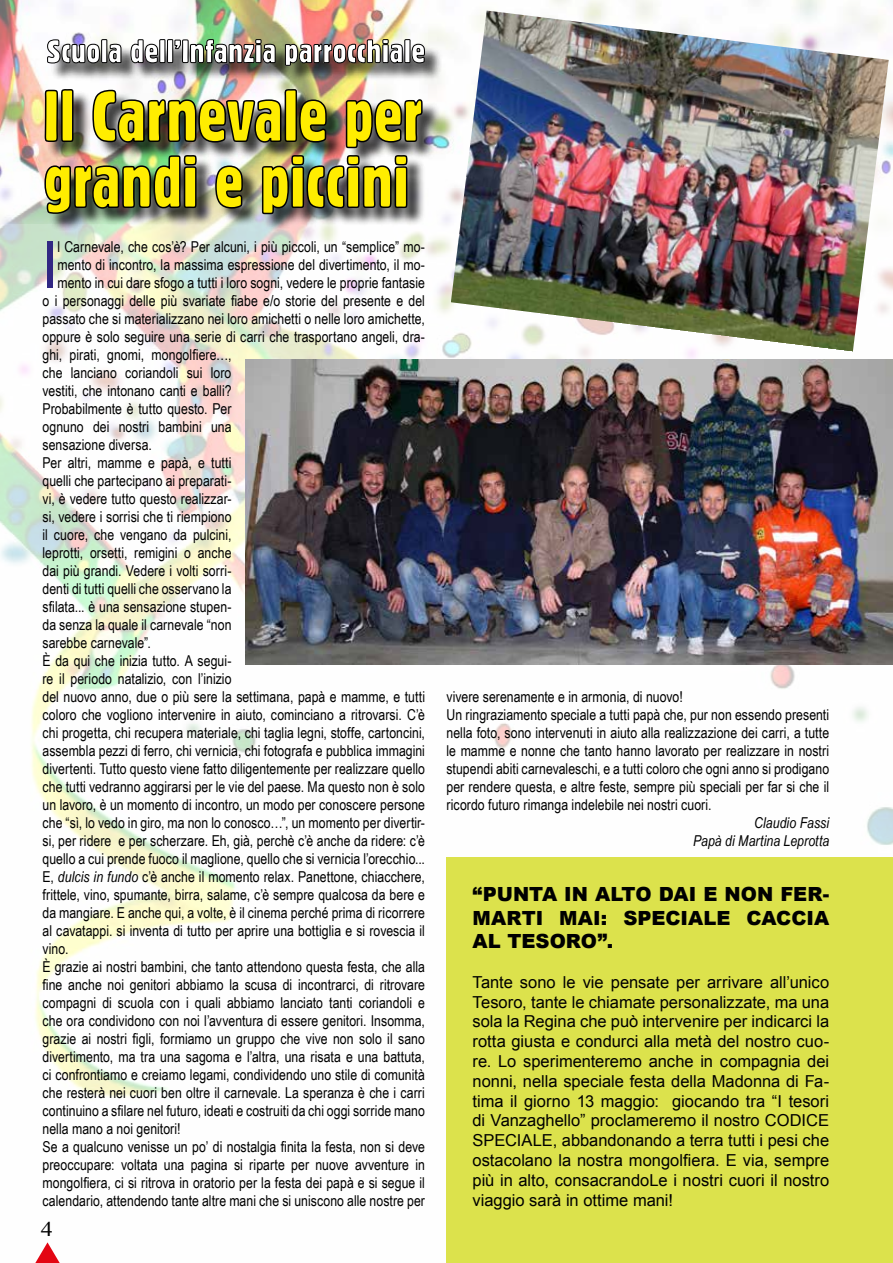
<style>
.page{position:relative;width:893px;height:1263px;background:#fff}
.page>*{position:absolute;margin:0;border:0;box-sizing:border-box;transform-origin:0 0}
.t1{font:70.5px/66px "Gothic 821 Condensed BT";letter-spacing:-.01em;color:#ffed00}
.t2{font:65.25px "Arial Narrow";color:#312783}
.t3{font:31.5px "Gothic 821 Condensed BT";color:#fff;scale:1.09 1}
.t4{font:20.7px "Times New Roman";color:#000;scale:1.16 1}
.t5{font:900 19.5px/23.4px "Arial";letter-spacing:-.005em;color:#000}
.t6{font:16.5px/19.8px "Arial";color:#000;text-align:justify}
.t7{font:15px/18px "Arial Narrow";letter-spacing:.005em;color:#000}
.t8{font:italic 15px/18px "Arial Narrow";letter-spacing:.005em;color:#000;text-align:right}
.s1{font-style:italic}
</style>
<div class="page">
<img style="left:0;top:0;width:893px;height:1097px">
<div style="left:446px;top:858px;width:447px;height:405px;background:#dce24c"></div>
<div style="left:50px;top:42px;width:393px;height:42px;background:#000;opacity:.75"></div>
<svg style="left:35px;top:1242px;width:25px;height:21px"></svg>
<div style="left:47px;top:91px;width:394px;height:141px;background:#000;opacity:.75"></div>
<img style="left:44px;top:39px;width:381px;height:293px">
<img style="left:245px;top:360px;width:648px;height:304px">
<img style="left:451px;top:11px;width:438px;height:341px">
<h3 class="t3" style="left:46px;top:32px;width:349px">Scuola dell’Infanzia parrocchiale</h3>
<h1 class="t1" style="left:43px;top:83px;width:382px">Il Carnevale per grandi e piccini</h1>
<h2 class="t2" style="left:43px;top:217px;width:16px">I</h2>
<p class="t7" style="left:57px;top:237px;width:369px">l Carnevale, che cos’è? Per alcuni, i più piccoli, un “semplice” mo-</p>
<p class="t7" style="left:57px;top:255px;width:369px">mento di incontro, la massima espressione del divertimento, il mo-</p>
<p class="t7" style="left:57px;top:273px;width:369px">mento in cui dare sfogo a tutti i loro sogni, vedere le proprie fantasie</p>
<p class="t7" style="left:43px;top:291px;width:384px">o i personaggi delle più svariate fiabe e/o storie del presente e del</p>
<p class="t7" style="left:43px;top:309px;width:384px">passato che si materializzano nei loro amichetti o nelle loro amichette,</p>
<p class="t7" style="left:43px;top:327px;width:384px">oppure è solo seguire una serie di carri che trasportano angeli, dra-</p>
<p class="t7" style="left:43px;top:345px;width:190px">ghi, pirati, gnomi, mongolfiere…,</p>
<p class="t7" style="left:43px;top:363px;width:190px">che lanciano coriandoli sui loro</p>
<p class="t7" style="left:43px;top:381px;width:190px">vestiti, che intonano canti e balli?</p>
<p class="t7" style="left:43px;top:399px;width:191px">Probabilmente è tutto questo. Per</p>
<p class="t7" style="left:43px;top:417px;width:191px">ognuno dei nostri bambini una</p>
<p class="t7" style="left:43px;top:435px;width:111px">sensazione diversa.</p>
<p class="t7" style="left:43px;top:453px;width:190px">Per altri, mamme e papà, e tutti</p>
<p class="t7" style="left:43px;top:471px;width:190px">quelli che partecipano ai preparati-</p>
<p class="t7" style="left:43px;top:489px;width:190px">vi, è vedere tutto questo realizzar-</p>
<p class="t7" style="left:43px;top:507px;width:190px">si, vedere i sorrisi che ti riempiono</p>
<p class="t7" style="left:43px;top:525px;width:191px">il cuore, che vengano da pulcini,</p>
<p class="t7" style="left:43px;top:543px;width:190px">leprotti, orsetti, remigini o anche</p>
<p class="t7" style="left:43px;top:561px;width:190px">dai più grandi. Vedere i volti sorri-</p>
<p class="t7" style="left:43px;top:579px;width:190px">denti di tutti quelli che osservano la</p>
<p class="t7" style="left:43px;top:597px;width:190px">sfilata... è una sensazione stupen-</p>
<p class="t7" style="left:43px;top:615px;width:191px">da senza la quale il carnevale “non</p>
<p class="t7" style="left:43px;top:633px;width:110px">sarebbe carnevale”.</p>
<p class="t7" style="left:43px;top:651px;width:190px">È da qui che inizia tutto. A segui-</p>
<p class="t7" style="left:43px;top:669px;width:191px">re il periodo natalizio, con l’inizio</p>
<p class="t7" style="left:43px;top:687px;width:384px">del nuovo anno, due o più sere la settimana, papà e mamme, e tutti</p>
<p class="t7" style="left:43px;top:705px;width:384px">coloro che vogliono intervenire in aiuto, cominciano a ritrovarsi. C’è</p>
<p class="t7" style="left:43px;top:723px;width:384px">chi progetta, chi recupera materiale, chi taglia legni, stoffe, cartoncini,</p>
<p class="t7" style="left:43px;top:741px;width:384px">assembla pezzi di ferro, chi vernicia, chi fotografa e pubblica immagini</p>
<p class="t7" style="left:43px;top:759px;width:384px">divertenti. Tutto questo viene fatto diligentemente per realizzare quello</p>
<p class="t7" style="left:43px;top:777px;width:384px">che tutti vedranno aggirarsi per le vie del paese. Ma questo non è solo</p>
<p class="t7" style="left:43px;top:795px;width:384px">un lavoro, è un momento di incontro, un modo per conoscere persone</p>
<p class="t7" style="left:43px;top:813px;width:384px">che “sì, lo vedo in giro, ma non lo conosco…”, un momento per divertir-</p>
<p class="t7" style="left:43px;top:831px;width:384px">si, per ridere e per scherzare. Eh, già, perchè c’è anche da ridere: c’è</p>
<p class="t7" style="left:43px;top:849px;width:384px">quello a cui prende fuoco il maglione, quello che si vernicia l’orecchio...</p>
<p class="t7" style="left:43px;top:867px;width:384px">E, <span class="s1">dulcis in fundo</span> c’è anche il momento relax. Panettone, chiacchere,</p>
<p class="t7" style="left:43px;top:885px;width:384px">frittele, vino, spumante, birra, salame, c’è sempre qualcosa da bere e</p>
<p class="t7" style="left:43px;top:903px;width:384px">da mangiare. E anche qui, a volte, è il cinema perché prima di ricorrere</p>
<p class="t7" style="left:43px;top:921px;width:384px">al cavatappi. si inventa di tutto per aprire una bottiglia e si rovescia il</p>
<p class="t7" style="left:43px;top:939px;width:27px">vino.</p>
<p class="t7" style="left:43px;top:957px;width:384px">È grazie ai nostri bambini, che tanto attendono questa festa, che alla</p>
<p class="t7" style="left:43px;top:975px;width:384px">fine anche noi genitori abbiamo la scusa di incontrarci, di ritrovare</p>
<p class="t7" style="left:43px;top:993px;width:384px">compagni di scuola con i quali abbiamo lanciato tanti coriandoli e</p>
<p class="t7" style="left:43px;top:1011px;width:384px">che ora condividono con noi l’avventura di essere genitori. Insomma,</p>
<p class="t7" style="left:43px;top:1029px;width:384px">grazie ai nostri figli, formiamo un gruppo che vive non solo il sano</p>
<p class="t7" style="left:43px;top:1047px;width:384px">divertimento, ma tra una sagoma e l’altra, una risata e una battuta,</p>
<p class="t7" style="left:43px;top:1065px;width:384px">ci confrontiamo e creiamo legami, condividendo uno stile di comunità</p>
<p class="t7" style="left:43px;top:1083px;width:384px">che resterà nei cuori ben oltre il carnevale. La speranza è che i carri</p>
<p class="t7" style="left:43px;top:1101px;width:384px">continuino a sfilare nel futuro, ideati e costruiti da chi oggi sorride mano</p>
<p class="t7" style="left:43px;top:1119px;width:140px">nella mano a noi genitori!</p>
<p class="t7" style="left:43px;top:1137px;width:384px">Se a qualcuno venisse un po’ di nostalgia finita la festa, non si deve</p>
<p class="t7" style="left:43px;top:1155px;width:384px">preoccupare: voltata una pagina si riparte per nuove avventure in</p>
<p class="t7" style="left:43px;top:1173px;width:384px">mongolfiera, ci si ritrova in oratorio per la festa dei papà e si segue il</p>
<p class="t7" style="left:43px;top:1191px;width:384px">calendario, attendendo tante altre mani che si uniscono alle nostre per</p>
<h3 class="t4" style="left:41px;top:1215px;width:12px">4</h3>
<p class="t7" style="left:446px;top:687px;width:384px">vivere serenamente e in armonia, di nuovo!<br>Un ringraziamento speciale a tutti papà che, pur non essendo presenti nella foto, sono intervenuti in aiuto alla realizzazione dei carri, a tutte le mamme e nonne che tanto hanno lavorato per realizzare in nostri stupendi abiti carnevaleschi, e a tutti coloro che ogni anno si prodigano per rendere questa, e altre feste, sempre più speciali per far si che il ricordo futuro rimanga indelebile nei nostri cuori.</p>
<p class="t8" style="left:693px;top:813px;width:138px">Claudio Fassi<br>Papà di Martina Leprotta</p>
<h3 class="t5" style="left:472px;top:882px;width:358px">“PUNTA I N ALTO DAI E NON FER-<br>MARTI MAI</h3>
<h3 class="t5" style="left:473px;top:905px;width:346px;text-indent:128px">: SPECIALE CACCIA<br>AL TESORO”.</h3>
<p class="t6" style="left:472px;top:972px;width:358px">Tante sono le vie pensate per arrivare all’unico Tesoro, tante le chiamate personalizzate, ma una sola la Regina che può intervenire per indicarci la rotta giusta e condurci alla metà del nostro cuo&shy;re. Lo sperimenteremo anche in compagnia dei nonni, nella speciale festa della Madonna di Fa&shy;tima il giorno 13 maggio: giocando tra “I tesori di Vanzaghello” proclameremo il nostro CODICE SPECIALE, abbandonando a terra tutti i pesi che ostacolano la nostra mongolfiera. E via, sempre più in alto, consacrandoLe i nostri cuori il nostro viaggio sarà in ottime mani!</p>
</div>
